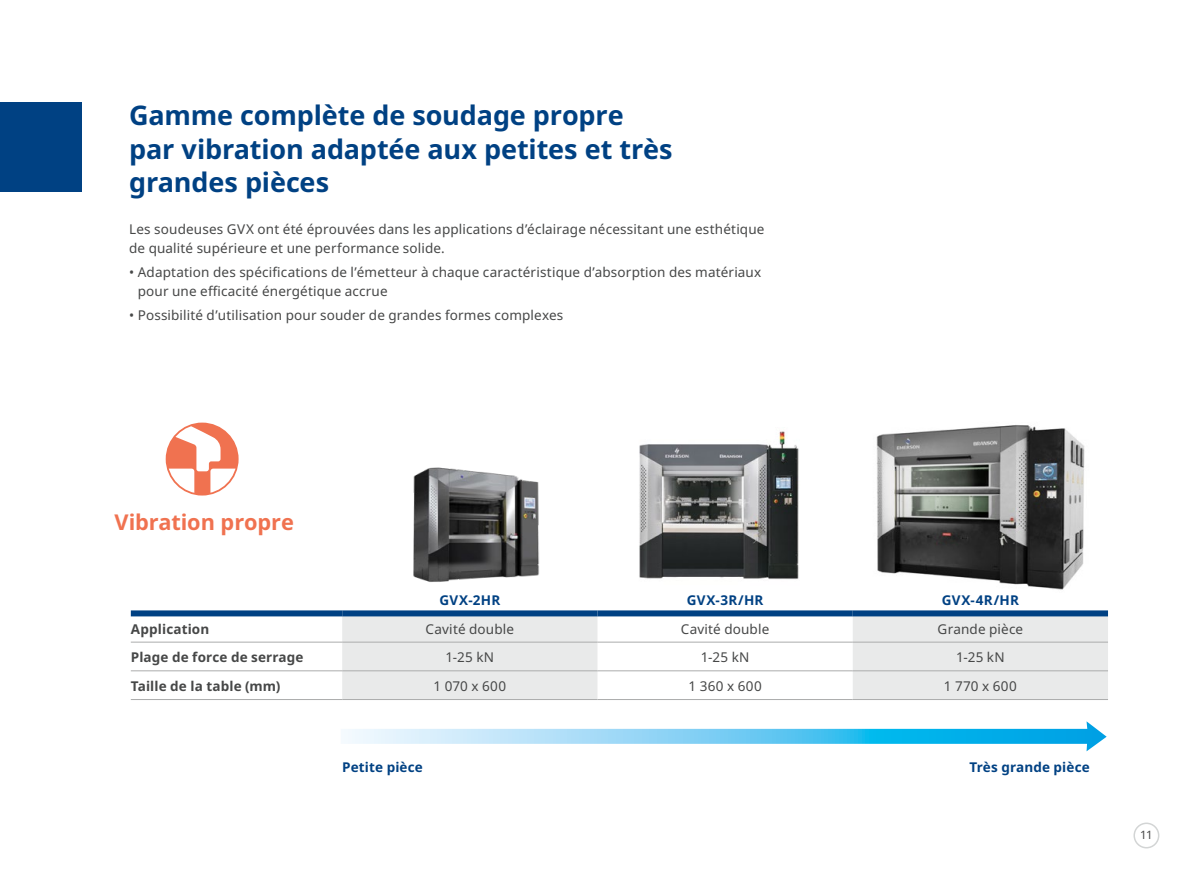
<style>
.page{position:relative;width:1187px;height:893px;background:#fff}
.page>*{position:absolute;margin:0;border:0;box-sizing:border-box;transform-origin:0 0}
.Internal_pages_title_blue{font:700 27px/33.8px "Noto Sans";letter-spacing:-.005em;color:#004183}
.Sube_title_blue__blue_pages{font:700 21.75px "Noto Sans";letter-spacing:-.005em;color:#f07250}
.Body_text_9pt__Blue_Pages{font:13.5px/19.5px "Noto Sans";letter-spacing:.01em;color:#464747}
.Image_Caption{font:13.5px "Noto Sans";letter-spacing:.01em;color:#464747}
.Image_Caption-2{font:700 13.5px "Noto Sans";letter-spacing:.01em;color:#004183}
.Image_Caption-3{font:700 13.5px "Noto Sans";letter-spacing:.01em;color:#464747}
.Page_number_left{font:11.55px "Noto Sans";color:#464747}
</style>
<div class="page">
<div style="left:1133px;top:822px;width:26px;height:26px;border:2px solid #d3d5d5;border-radius:50%"></div>
<div style="left:0;top:102px;width:81px;height:90px;background:#004183"></div>
<img style="left:639px;top:431px;width:160px;height:149px">
<svg style="left:344px;top:721px;width:762px;height:30px"></svg>
<img style="left:876px;top:425px;width:209px;height:165px">
<svg style="left:165px;top:423px;width:74px;height:72px"></svg>
<div style="left:166px;top:423px;width:72px;height:73px;border:2px solid #f07250;border-radius:50%"></div>
<img style="left:413px;top:467px;width:127px;height:115px">
<div style="left:342px;top:616px;width:255px;height:83px;background:#e9eaea"></div>
<div style="left:852px;top:616px;width:255px;height:83px;background:#e9eaea"></div>
<div style="left:131px;top:610px;width:211px;height:6px;background:#004183"></div>
<div style="left:342px;top:610px;width:255px;height:6px;background:#004183"></div>
<div style="left:852px;top:610px;width:255px;height:6px;background:#004183"></div>
<hr style="left:131px;top:642px;width:211px;height:1px;background:#abacac">
<hr style="left:342px;top:642px;width:255px;height:1px;background:#abacac">
<hr style="left:852px;top:642px;width:255px;height:1px;background:#abacac">
<hr style="left:131px;top:670px;width:211px;height:1px;background:#abacac">
<hr style="left:342px;top:670px;width:255px;height:1px;background:#abacac">
<hr style="left:852px;top:670px;width:255px;height:1px;background:#abacac">
<hr style="left:131px;top:699px;width:211px;height:1px;background:#abacac">
<hr style="left:342px;top:699px;width:255px;height:1px;background:#abacac">
<hr style="left:852px;top:699px;width:255px;height:1px;background:#abacac">
<div style="left:597px;top:610px;width:255px;height:6px;background:#004183"></div>
<hr style="left:597px;top:642px;width:255px;height:1px;background:#abacac">
<hr style="left:597px;top:670px;width:255px;height:1px;background:#abacac">
<hr style="left:597px;top:699px;width:255px;height:1px;background:#abacac">
<p class="Internal_pages_title_blue" style="left:129px;top:99px;width:545px">Gamme complète de soudage propre par vibration adaptée aux petites et très grandes pièces</p>
<p class="Body_text_9pt__Blue_Pages" style="left:129px;top:219px;width:636px">Les soudeuses GVX ont été éprouvées dans les applications d’éclairage nécessitant une esthétique de qualité supérieure et une performance solide.</p>
<p class="Body_text_9pt__Blue_Pages" style="left:138px;top:262px;width:625px;text-indent:-9px">• Adaptation des spécifications de l’émetteur à chaque caractéristique d’absorption des matériaux pour une efficacité énergétique accrue</p>
<p class="Body_text_9pt__Blue_Pages" style="left:129px;top:306px;width:435px">• Possibilité d’utilisation pour souder de grandes formes complexes</p>
<p class="Sube_title_blue__blue_pages" style="left:114px;top:510px;width:181px">Vibration propre</p>
<p class="Image_Caption-2" style="left:439px;top:592px;width:62px">GVX-2HR</p>
<p class="Image_Caption-2" style="left:686px;top:592px;width:78px">GVX-3R/HR</p>
<p class="Image_Caption-2" style="left:941px;top:592px;width:79px">GVX-4R/HR</p>
<p class="Image_Caption-3" style="left:131px;top:621px;width:80px">Application</p>
<p class="Image_Caption" style="left:425px;top:621px;width:90px">Cavité double</p>
<p class="Image_Caption" style="left:680px;top:621px;width:90px">Cavité double</p>
<p class="Image_Caption" style="left:937px;top:621px;width:87px">Grande pièce</p>
<p class="Image_Caption-3" style="left:131px;top:650px;width:174px">Plage de force de serrage</p>
<p class="Image_Caption" style="left:445px;top:650px;width:50px">1-25 kN</p>
<p class="Image_Caption" style="left:700px;top:650px;width:50px">1-25 kN</p>
<p class="Image_Caption" style="left:956px;top:650px;width:50px">1-25 kN</p>
<p class="Image_Caption-3" style="left:131px;top:678px;width:151px">Taille de la table (mm)</p>
<p class="Image_Caption" style="left:433px;top:678px;width:74px">1 070 x 600</p>
<p class="Image_Caption" style="left:688px;top:678px;width:75px">1 360 x 600</p>
<p class="Image_Caption" style="left:943px;top:678px;width:74px">1 770 x 600</p>
<p class="Image_Caption-2" style="left:342px;top:759px;width:82px">Petite pièce</p>
<p class="Image_Caption-2" style="left:969px;top:759px;width:122px">Très grande pièce</p>
<p class="Page_number_left" style="left:1140px;top:828px;width:14px">11</p>
</div>
